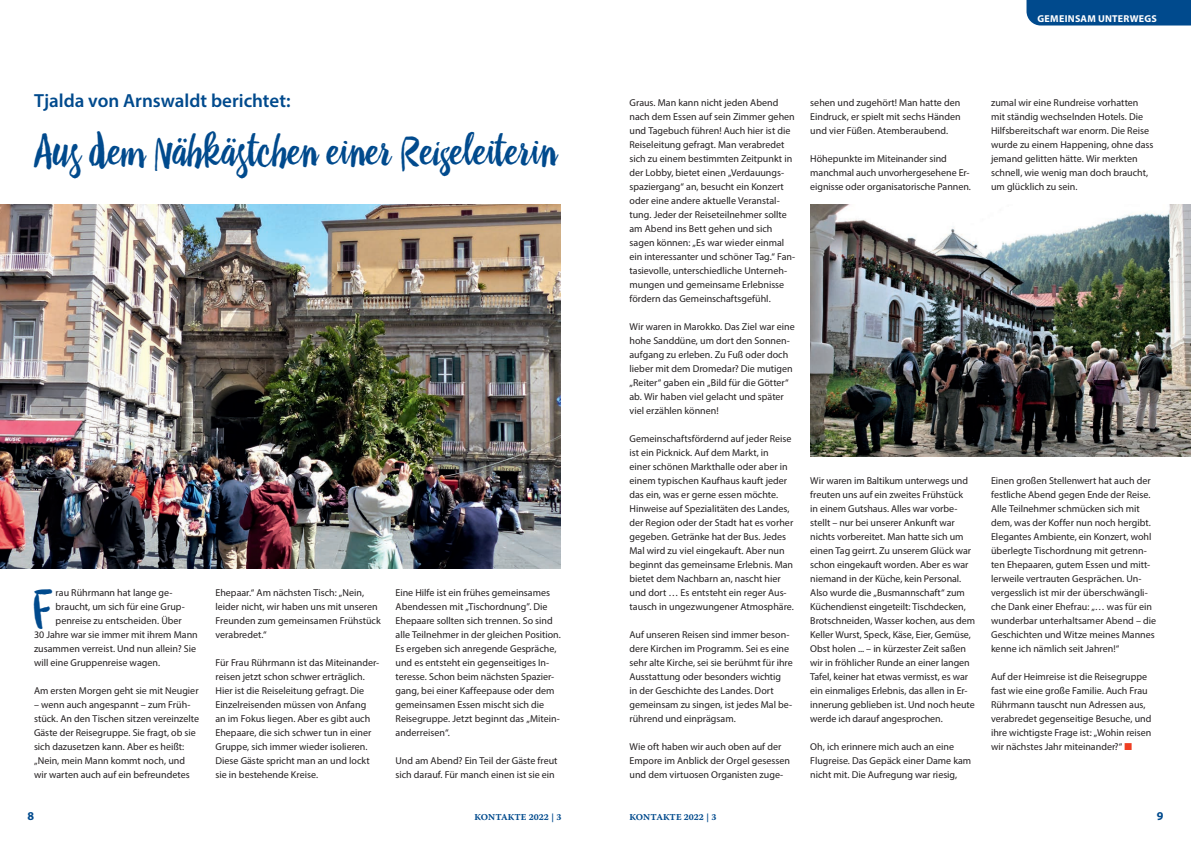
<style>
.page{position:relative;width:1191px;height:842px;background:#fff}
.page>*{position:absolute;margin:0;border:0;box-sizing:border-box;transform-origin:0 0}
.t1{font:46.9px "Drina";color:#004a8d}
.t2{font:42px "Drina";color:#004a8d}
.t3{font:600 19px "Myriad Pro";color:#004a8d}
.t4{font:700 12px "Myriad Pro";color:#004a8d}
.t5{font:10px/14px "Myriad Pro";color:#231f20}
.t6{font:700 10px "Myriad Pro";letter-spacing:.025em;color:#fff}
.t7{font:9px "Warnock Pro Bold Capt";color:#004a8d}
.s1{color:#ef3e22}
</style>
<div class="page">
<img style="left:0;top:204px;width:560px;height:364px">
<div style="left:1026px;top:0;width:165px;height:26px;background:#004a8d"></div>
<img style="left:810px;top:204px;width:381px;height:252px">
<h3 class="t3" style="left:34px;top:89px;width:258px">Tjalda von Arnswaldt berichtet:</h3>
<h2 class="t2" style="left:34px;top:126px;width:524px">Aus dem Nähkästchen einer Reiseleiterin</h2>
<h1 class="t1" style="left:32px;top:580px;width:20px">F</h1>
<p class="t5" style="left:56px;top:585px;width:118px">rau Rührmann hat lange ge-</p>
<p class="t5" style="left:56px;top:599px;width:131px">braucht, um sich für eine Grup-</p>
<p class="t5" style="left:56px;top:613px;width:128px">penreise zu entscheiden. Über</p>
<p class="t5" style="left:34px;top:627px;width:165px">30 Jahre war sie immer mit ihrem Mann</p>
<p class="t5" style="left:34px;top:641px;width:163px">zusammen verreist. Und nun allein? Sie</p>
<p class="t5" style="left:34px;top:655px;width:128px">will eine Gruppenreise wagen.</p>
<p class="t5" style="left:34px;top:683px;width:166px">Am ersten Morgen geht sie mit Neugier</p>
<p class="t5" style="left:34px;top:697px;width:167px">– wenn auch angespannt – zum Früh&shy;stück. An den Tischen sitzen vereinzelte Gäste der Reisegruppe. Sie fragt, ob sie sich dazusetzen kann. Aber es heißt: „Nein, mein Mann kommt noch, und wir warten auch auf ein befreundetes</p>
<p class="t5" style="left:215px;top:585px;width:167px">Ehepaar.“ Am nächsten Tisch: „Nein, leider nicht, wir haben uns mit unseren<br>Freunden zum gemeinsamen Frühstück verabredet.“</p>
<p class="t5" style="left:215px;top:655px;width:165px">Für Frau Rührmann ist das Miteinander&shy;reisen jetzt schon schwer erträglich.<br>Hier ist die Reiseleitung gefragt. Die Einzelreisenden müssen von Anfang an im Fokus liegen. Aber es gibt auch Ehepaare, die sich schwer tun in einer Gruppe, sich immer wieder isolieren.<br>Diese Gäste spricht man an und lockt sie in bestehende Kreise.</p>
<p class="t5" style="left:395px;top:585px;width:167px">Eine Hilfe ist ein frühes gemeinsames Abendessen mit „Tischordnung”. Die Ehepaare sollten sich trennen. So sind alle Teilnehmer in der gleichen Position.<br>Es ergeben sich anregende Gespräche, und es entsteht ein gegenseitiges In&shy;teresse. Schon beim nächsten Spazier&shy;gang, bei einer Kaffeepause oder dem gemeinsamen Essen mischt sich die Reisegruppe. Jetzt beginnt das „Mitein&shy;anderreisen“.</p>
<p class="t5" style="left:395px;top:753px;width:163px">Und am Abend? Ein Teil der Gäste freut sich darauf. Für manch einen ist sie ein</p>
<p class="t6" style="left:1037px;top:12px;width:121px">GEMEINSAM UNTERWEGS</p>
<p class="t5" style="left:629px;top:95px;width:167px">Graus. Man kann nicht jeden Abend nach dem Essen auf sein Zimmer gehen und Tagebuch führen! Auch hier ist die Reiseleitung gefragt. Man verabredet sich zu einem bestimmten Zeitpunkt in der Lobby, bietet einen „Verdauungs&shy;spaziergang“ an, besucht ein Konzert oder eine andere aktuelle Veranstal&shy;tung. Jeder der Reiseteilnehmer sollte am Abend ins Bett gehen und sich sagen können: „Es war wieder einmal ein interessanter und schöner Tag.“ Fan&shy;tasievolle, unterschiedliche Unterneh&shy;mungen und gemeinsame Erlebnisse fördern das Gemeinschaftsgefühl.</p>
<p class="t5" style="left:629px;top:319px;width:167px">Wir waren in Marokko. Das Ziel war eine hohe Sanddüne, um dort den Sonnen&shy;aufgang zu erleben. Zu Fuß oder doch lieber mit dem Dromedar? Die mutigen „Reiter“ gaben ein „Bild für die Götter“ ab. Wir haben viel gelacht und später viel erzählen können!</p>
<p class="t5" style="left:629px;top:431px;width:166px">Gemeinschaftsfördernd auf jeder Reise ist ein Picknick. Auf dem Markt, in<br>einer schönen Markthalle oder aber in einem typischen Kaufhaus kauft jeder das ein, was er gerne essen möchte.<br>Hinweise auf Spezialitäten des Landes, der Region oder der Stadt hat es vorher gegeben. Getränke hat der Bus. Jedes Mal wird zu viel eingekauft. Aber nun beginnt das gemeinsame Erlebnis. Man bietet dem Nachbarn an, nascht hier und dort … Es entsteht ein reger Aus&shy;tausch in ungezwungener Atmosphäre.</p>
<p class="t5" style="left:629px;top:627px;width:165px">Auf unseren Reisen sind immer beson&shy;dere Kirchen im Programm. Sei es eine sehr alte Kirche, sei sie berühmt für ihre Ausstattung oder besonders wichtig<br>in der Geschichte des Landes. Dort gemeinsam zu singen, ist jedes Mal be&shy;rührend und einprägsam.</p>
<p class="t5" style="left:629px;top:739px;width:162px">Wie oft haben wir auch oben auf der<br>Empore im Anblick der Orgel gesessen und dem virtuosen Organisten zuge-</p>
<p class="t5" style="left:810px;top:95px;width:152px;text-align:justify">sehen und zugehört! Man hatte den Eindruck, er spielt mit sechs Händen und vier Füßen. Atemberaubend.</p>
<p class="t5" style="left:810px;top:151px;width:162px">Höhepunkte im Miteinander sind manchmal auch unvorhergesehene Er&shy;eignisse oder organisatorische Pannen.</p>
<p class="t5" style="left:810px;top:473px;width:166px">Wir waren im Baltikum unterwegs und freuten uns auf ein zweites Frühstück<br>in einem Gutshaus. Alles war vorbe&shy;stellt – nur bei unserer Ankunft war nichts vorbereitet. Man hatte sich um einen Tag geirrt. Zu unserem Glück war schon eingekauft worden. Aber es war niemand in der Küche, kein Personal.<br>Also wurde die „Busmannschaft“ zum Küchendienst eingeteilt: Tischdecken, Brotschneiden, Wasser kochen, aus dem Keller Wurst, Speck, Käse, Eier, Gemüse, Obst holen ... – in kürzester Zeit saßen wir in fröhlicher Runde an einer langen Tafel, keiner hat etwas vermisst, es war ein einmaliges Erlebnis, das allen in Er&shy;innerung geblieben ist. Und noch heute werde ich darauf angesprochen.</p>
<p class="t5" style="left:810px;top:739px;width:162px">Oh, ich erinnere mich auch an eine<br>Flugreise. Das Gepäck einer Dame kam nicht mit. Die Aufregung war riesig,</p>
<p class="t5" style="left:991px;top:95px;width:164px">zumal wir eine Rundreise vorhatten mit ständig wechselnden Hotels. Die Hilfsbereitschaft war enorm. Die Reise wurde zu einem Happening, ohne dass jemand gelitten hätte. Wir merkten schnell, wie wenig man doch braucht, um glücklich zu sein.</p>
<p class="t5" style="left:991px;top:473px;width:166px">Einen großen Stellenwert hat auch der festliche Abend gegen Ende der Reise.<br>Alle Teilnehmer schmücken sich mit dem, was der Koffer nun noch hergibt.<br>Elegantes Ambiente, ein Konzert, wohl überlegte Tischordnung mit getrenn&shy;ten Ehepaaren, gutem Essen und mitt&shy;lerweile vertrauten Gesprächen. Un&shy;vergesslich ist mir der überschwängli&shy;che Dank einer Ehefrau: „… was für ein wunderbar unterhaltsamer Abend – die Geschichten und Witze meines Mannes kenne ich nämlich seit Jahren!“</p>
<p class="t5" style="left:991px;top:669px;width:162px">Auf der Heimreise ist die Reisegruppe fast wie eine große Familie. Auch Frau Rührmann tauscht nun Adressen aus, verabredet gegenseitige Besuche, und ihre wichtigste Frage ist: „Wohin reisen wir nächstes Jahr miteinander?“ <span class="s1">■</span></p>
<p class="t4" style="left:27px;top:808px;width:8px">8</p>
<p class="t7" style="left:474px;top:812px;width:89px">KONTAKTE 2022 | 3</p>
<p class="t7" style="left:629px;top:812px;width:89px">KONTAKTE 2022 | 3</p>
<p class="t4" style="left:1157px;top:808px;width:8px">9</p>
</div>
